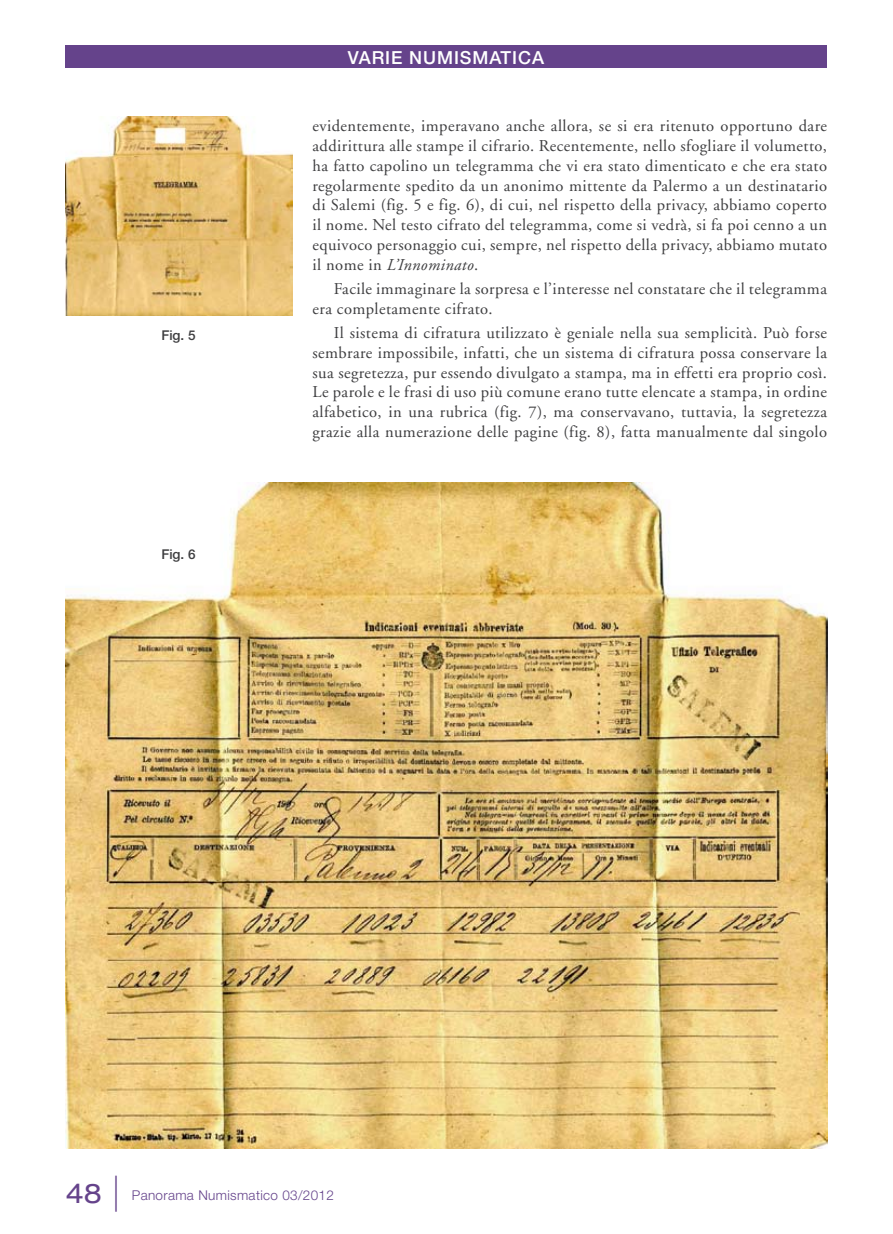
<style>
.page{position:relative;width:893px;height:1234px;background:#fff}
.page>*{position:absolute;margin:0;border:0;box-sizing:border-box;transform-origin:0 0}
.t1{font:100 36px "Helvetica Neue";color:#65438b}
.t2{font:expanded 27px "Helvetica Neue";color:#65438b}
.t3{font:500 18px "Helvetica Neue";letter-spacing:.05em;color:#fff}
.t4{font:16.5px/19.8px "Adobe Garamond";letter-spacing:.025em;color:#3e3e40;text-align:justify}
.t5{font:300 13.5px "Helvetica Neue";letter-spacing:.025em;color:#65438b}
.t6{font:500 13.5px "Helvetica Neue";color:#3e3e40}
.s1{font-style:italic}
</style>
<div class="page">
<img style="left:65px;top:482px;width:763px;height:666px">
<img style="left:65px;top:116px;width:228px;height:199px">
<div style="left:65px;top:46px;width:762px;height:22px;background:#65438b"></div>
<p class="t6" style="left:161px;top:327px;width:36px">Fig. 5</p>
<p class="t6" style="left:161px;top:545px;width:36px">Fig. 6</p>
<p class="t3" style="left:348px;top:47px;width:198px">VARIE NUMISMATICA</p>
<p class="t4" style="left:313px;top:116px;width:516px">evidentemente, imperavano anche allora, se si era ritenuto opportuno dare addirittura alle stampe il cifrario. Recentemente, nello sfogliare il volumetto, ha fatto capolino un telegramma che vi era stato dimenticato e che era stato regolarmente spedito da un anonimo mittente da Palermo a un destinatario di Salemi (fig. 5 e fig. 6), di cui, nel rispetto della privacy, abbiamo coperto il nome. Nel testo cifrato del telegramma, come si vedrà, si fa poi cenno a un equivoco personaggio cui, sempre, nel rispetto della privacy, abbiamo mutato il nome in <span class="s1">L’Innominato</span>.</p>
<p class="t4" style="left:313px;top:279px;width:516px;text-indent:21px">Facile immaginare la sorpresa e l’interesse nel constatare che il telegramma era completamente cifrato.</p>
<p class="t4" style="left:313px;top:323px;width:516px;text-indent:21px">Il sistema di cifratura utilizzato è geniale nella sua semplicità. Può forse sembrare impossibile, infatti, che un sistema di cifratura possa conservare la sua segretezza, pur essendo divulgato a stampa, ma in effetti era proprio così.<br>Le parole e le frasi di uso più comune erano tutte elencate a stampa, in ordine alfabetico, in una rubrica (fig. 7), ma conservavano, tuttavia, la segretezza grazie alla numerazione delle pagine (fig. 8), fatta manualmente dal singolo</p>
<h2 class="t2" style="left:66px;top:1176px;width:38px">48</h2>
<h1 class="t1" style="left:112px;top:1170px;width:9px">|</h1>
<p class="t5" style="left:132px;top:1186px;width:204px">Panorama Numismatico 03/2012</p>
</div>
